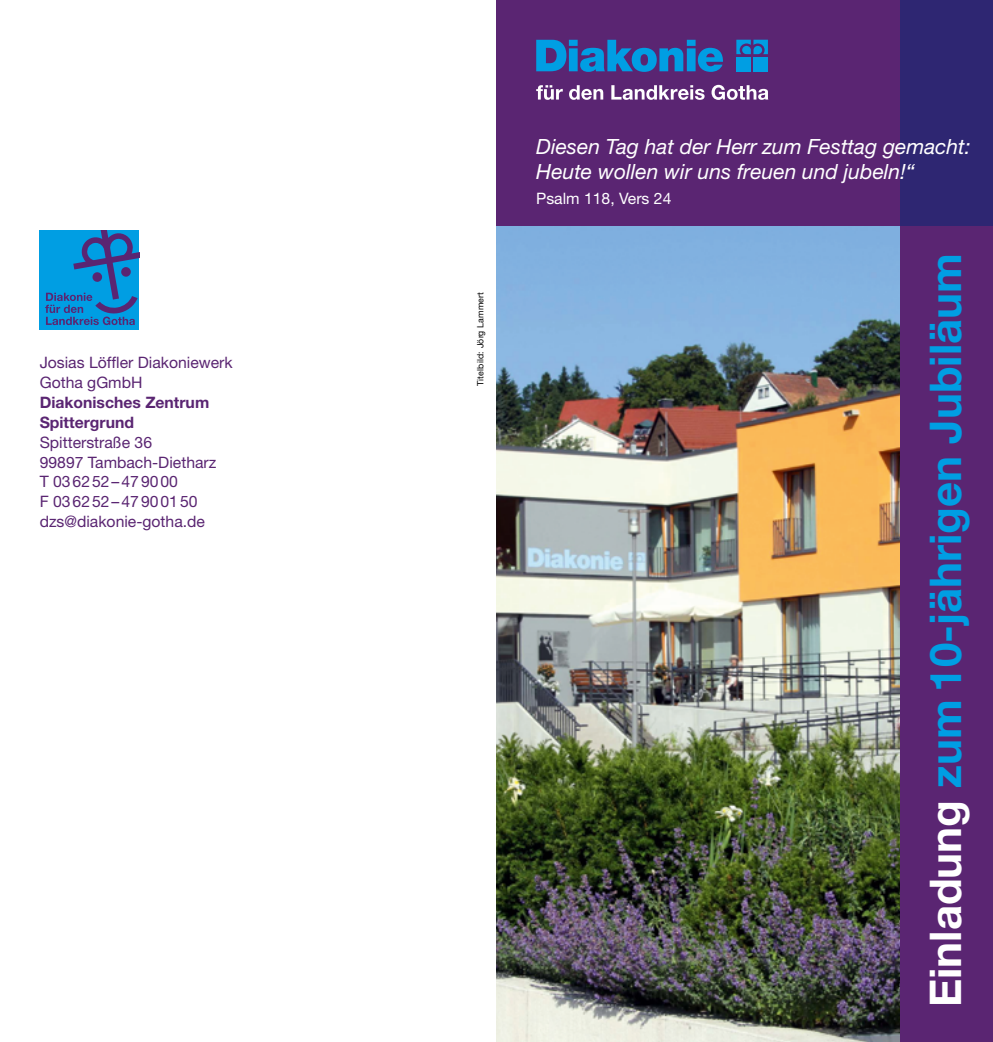
<style>
.page{position:relative;width:993px;height:1042px;background:#fff}
.page>*{position:absolute;margin:0;border:0;box-sizing:border-box;transform-origin:0 0}
.t1{font:700 43.75px "Helvetica Neue LT";color:#009ee3}
.t2{font:italic 21px "Helvetica Neue LT";color:#fff}
.t3{font:15.75px "Helvetica Neue LT";color:#5a2572}
.t4{font:700 15.75px "Helvetica Neue LT";color:#5a2572}
.t5{font:15.75px "Helvetica Neue LT";color:#fff}
.Kreuzflächenbeschrif{font:8.75px "Helvetica Neue LT";letter-spacing:.02em;color:#000}
.s1{color:#fff}
</style>
<div class="page">
<img style="left:496px;top:226px;width:404px;height:816px">
<div style="left:900px;top:226px;width:92px;height:816px;background:#5a2572"></div>
<div style="left:496px;top:0;width:404px;height:226px;background:#5a2572"></div>
<div style="left:900px;top:0;width:92px;height:226px;background:#2e2672"></div>
<svg style="left:536px;top:40px;width:186px;height:32px"></svg>
<svg style="left:736px;top:40px;width:31px;height:14px"></svg>
<div style="left:736px;top:57px;width:14px;height:14px;background:#009ee3"></div>
<div style="left:753px;top:57px;width:14px;height:14px;background:#009ee3"></div>
<svg style="left:536px;top:85px;width:232px;height:15px"></svg>
<div style="left:40px;top:231px;width:99px;height:99px;background:#009ee3"></div>
<svg style="left:45px;top:231px;width:94px;height:94px"></svg>
<p class="t3" style="left:40px;top:353px;width:194px">Josias Löffler Diakoniewerk</p>
<p class="t3" style="left:40px;top:373px;width:104px">Gotha gGmbH</p>
<p class="t4" style="left:40px;top:393px;width:171px">Diakonisches Zentrum</p>
<p class="t4" style="left:40px;top:412px;width:96px">Spittergrund</p>
<p class="t3" style="left:40px;top:433px;width:114px">Spitterstraße 36</p>
<p class="t3" style="left:40px;top:453px;width:178px">99897 Tambach-Dietharz</p>
<p class="t3" style="left:40px;top:472px;width:140px">T 036252–479000</p>
<p class="t3" style="left:40px;top:492px;width:159px">F 036252–47900150</p>
<p class="t3" style="left:40px;top:512px;width:167px">dzs@diakonie-gotha.de</p>
<p class="Kreuzflächenbeschrif" style="left:475px;top:386px;width:95px;rotate:-90deg">Titelbild: Jörg Lammert</p>
<p class="t2" style="left:536px;top:134px;width:436px">Diesen Tag hat der Herr zum Festtag gemacht:</p>
<p class="t2" style="left:536px;top:159px;width:380px">Heute wollen wir uns freuen und jubeln!“</p>
<p class="t5" style="left:536px;top:189px;width:137px">Psalm 118, Vers 24</p>
<p class="t1" style="left:918px;top:1007px;width:755px;rotate:-90deg"><span class="s1">Einladung</span> zum 10-jährigen Jubiläum</p>
</div>
